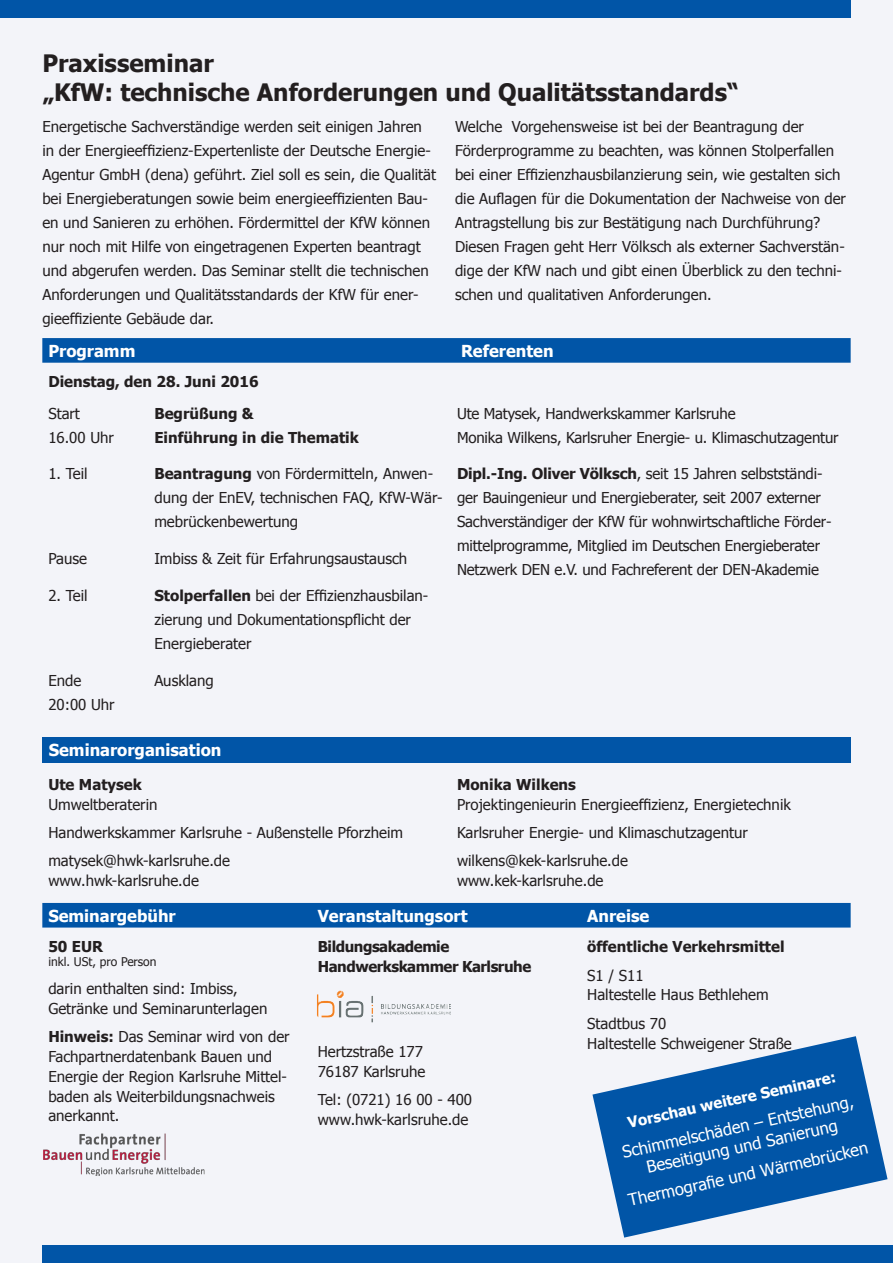
<style>
.page{position:relative;width:893px;height:1263px;background:#f3f4f9}
.page>*{position:absolute;margin:0;border:0;box-sizing:border-box;transform-origin:0 0}
.t1{font:700 24px/28.8px "Tahoma";color:#231f20}
.t2{font:16.5px/19.8px "Tahoma";color:#fff;text-align:center}
.t3{font:700 16.5px "Tahoma";color:#fff}
.Absatzformat_1{font:15px/24px "Tahoma";color:#231f20}
.t4{font:700 15px/24px "Tahoma";color:#231f20}
.t5{font:700 15px/19.8px "Tahoma";letter-spacing:-.03em;color:#231f20}
.t6{font:700 15px "Tahoma";color:#fff}
.t7{font:12px "Tahoma";color:#231f20}
.s1{font-weight:700}
</style>
<div class="page">
<div style="left:42px;top:1246px;width:851px;height:17px;background:#0155a7"></div>
<div style="left:0;top:0;width:851px;height:18px;background:#0155a7"></div>
<div style="left:42px;top:737px;width:809px;height:26px;background:#0155a7"></div>
<div style="left:42px;top:903px;width:809px;height:24px;background:#0155a7"></div>
<svg style="left:42px;top:338px;width:809px;height:25px;background:#0457a8"></svg>
<img style="left:317px;top:991px;width:134px;height:26px">
<img style="left:43px;top:1133px;width:162px;height:43px">
<svg style="left:592px;top:1036px;width:295px;height:201px;fill:#0155a7"></svg>
<p class="t1" style="left:42px;top:48px;width:698px">Praxisseminar<br>„KfW: technische Anforderungen und Qualitätsstandards“</p>
<p class="Absatzformat_1" style="left:42px;top:114px;width:395px">Energetische Sachverständige werden seit einigen Jahren in der Energieeffizienz-Expertenliste der Deutsche Energie-Agentur GmbH (dena) geführt. Ziel soll es sein, die Qualität bei Energieberatungen sowie beim energieeffizienten Bau&shy;en und Sanieren zu erhöhen. Fördermittel der KfW können nur noch mit Hilfe von eingetragenen Experten beantragt und abgerufen werden. Das Seminar stellt die technischen Anforderungen und Qualitätsstandards der KfW für ener&shy;gieeffiziente Gebäude dar.</p>
<p class="Absatzformat_1" style="left:455px;top:114px;width:392px">Welche Vorgehensweise ist bei der Beantragung der Förderprogramme zu beachten, was können Stolperfallen bei einer Effizienzhausbilanzierung sein, wie gestalten sich die Auflagen für die Dokumentation der Nachweise von der Antragstellung bis zur Bestätigung nach Durchführung?<br>Diesen Fragen geht Herr Völksch als externer Sachverstän&shy;dige der KfW nach und gibt einen Überblick zu den techni&shy;schen und qualitativen Anforderungen.</p>
<p class="t3" style="left:48px;top:339px;width:89px">Programm</p>
<p class="t3" style="left:461px;top:339px;width:94px">Referenten</p>
<p class="t4" style="left:48px;top:369px;width:212px">Dienstag, den 28. Juni 2016</p>
<p class="Absatzformat_1" style="left:48px;top:400px;width:67px">Start<br>16.00 Uhr</p>
<p class="Absatzformat_1" style="left:48px;top:461px;width:41px">1. Teil</p>
<p class="t4" style="left:154px;top:400px;width:206px">Begrüßung &amp;<br>Einführung in die Thematik</p>
<p class="Absatzformat_1" style="left:154px;top:461px;width:290px"><span class="s1">Beantragung</span> von Fördermitteln, Anwen&shy;dung der EnEV, technischen FAQ, KfW-Wär&shy;mebrückenbewertung</p>
<p class="Absatzformat_1" style="left:154px;top:546px;width:254px">Imbiss &amp; Zeit für Erfahrungsaustausch</p>
<p class="Absatzformat_1" style="left:154px;top:583px;width:275px"><span class="s1">Stolperfallen</span> bei der Effizienzhausbilan&shy;zierung und Dokumentationspflicht der<br>Energieberater</p>
<p class="Absatzformat_1" style="left:154px;top:667px;width:61px">Ausklang</p>
<p class="Absatzformat_1" style="left:48px;top:546px;width:40px">Pause</p>
<p class="Absatzformat_1" style="left:48px;top:583px;width:41px">2. Teil</p>
<p class="Absatzformat_1" style="left:48px;top:667px;width:68px">Ende<br>20:00 Uhr</p>
<p class="Absatzformat_1" style="left:457px;top:400px;width:383px">Ute Matysek, Handwerkskammer Karlsruhe<br>Monika Wilkens, Karlsruher Energie- u. Klimaschutzagentur</p>
<p class="Absatzformat_1" style="left:457px;top:461px;width:376px"><span class="s1">Dipl.-Ing. Oliver Völksch</span>, seit 15 Jahren selbstständi&shy;ger Bauingenieur und Energieberater, seit 2007 externer Sachverständiger der KfW für wohnwirtschaftliche Förder&shy;mittelprogramme, Mitglied im Deutschen Energieberater Netzwerk DEN e.V. und Fachreferent der DEN-Akademie</p>
<p class="t3" style="left:49px;top:739px;width:174px">Seminarorganisation</p>
<p class="Absatzformat_1" style="left:48px;top:774px;width:111px;line-height:19.8px"><span class="s1">Ute Matysek<br></span>Umweltberaterin</p>
<p class="Absatzformat_1" style="left:48px;top:820px;width:356px">Handwerkskammer Karlsruhe - Außenstelle Pforzheim</p>
<p class="Absatzformat_1" style="left:48px;top:850px;width:183px;line-height:19.8px">matysek@hwk-karlsruhe.de www.hwk-karlsruhe.de</p>
<p class="t3" style="left:48px;top:904px;width:129px">Seminargebühr</p>
<p class="t3" style="left:318px;top:904px;width:151px">Veranstaltungsort</p>
<p class="t3" style="left:587px;top:904px;width:64px">Anreise</p>
<p class="Absatzformat_1" style="left:457px;top:774px;width:335px;line-height:19.8px"><span class="s1">Monika Wilkens<br></span>Projektingenieurin Energieeffizienz, Energietechnik</p>
<p class="Absatzformat_1" style="left:457px;top:820px;width:292px">Karlsruher Energie- und Klimaschutzagentur</p>
<p class="Absatzformat_1" style="left:457px;top:850px;width:173px;line-height:19.8px">wilkens@kek-karlsruhe.de www.kek-karlsruhe.de</p>
<p class="t4" style="left:48px;top:934px;width:56px">50 EUR</p>
<p class="t7" style="left:48px;top:953px;width:110px">inkl. USt, pro Person</p>
<p class="Absatzformat_1" style="left:48px;top:978px;width:221px;line-height:19.8px">darin enthalten sind: Imbiss,<br>Getränke und Seminarunterlagen</p>
<p class="Absatzformat_1" style="left:48px;top:1026px;width:243px;line-height:19.8px"><span class="s1">Hinweis:</span> Das Seminar wird von der<br>Fachpartnerdatenbank Bauen und<br>Energie der Region Karlsruhe Mittel&shy;baden als Weiterbildungsnachweis anerkannt.</p>
<p class="t5" style="left:318px;top:936px;width:215px">Bildungsakademie<br>Handwerkskammer Karlsruhe</p>
<p class="Absatzformat_1" style="left:318px;top:1041px;width:109px;line-height:19.8px">Hertzstraße 177<br>76187 Karlsruhe</p>
<p class="Absatzformat_1" style="left:318px;top:1089px;width:156px;line-height:19.8px">Tel: (0721) 16 00 - 400 www.hwk-karlsruhe.de</p>
<p class="t4" style="left:587px;top:934px;width:199px">öffentliche Verkehrsmittel</p>
<p class="Absatzformat_1" style="left:587px;top:964px;width:183px;line-height:19.8px">S1 / S11<br>Haltestelle Haus Bethlehem</p>
<p class="Absatzformat_1" style="left:587px;top:1013px;width:206px;line-height:19.8px">Stadtbus 70<br>Haltestelle Schweigener Straße</p>
<p class="t6" style="left:626px;top:1112px;width:214px;rotate:-12deg">Vorschau weitere Seminare:</p>
<p class="t2" style="left:620px;top:1141px;width:238px;rotate:-12deg">Schimmelschäden – Entstehung,<br>Beseitigung und Sanierung</p>
<p class="t2" style="left:626px;top:1189px;width:246px;rotate:-12deg">Thermografi e und Wärmebrücken</p>
</div>
